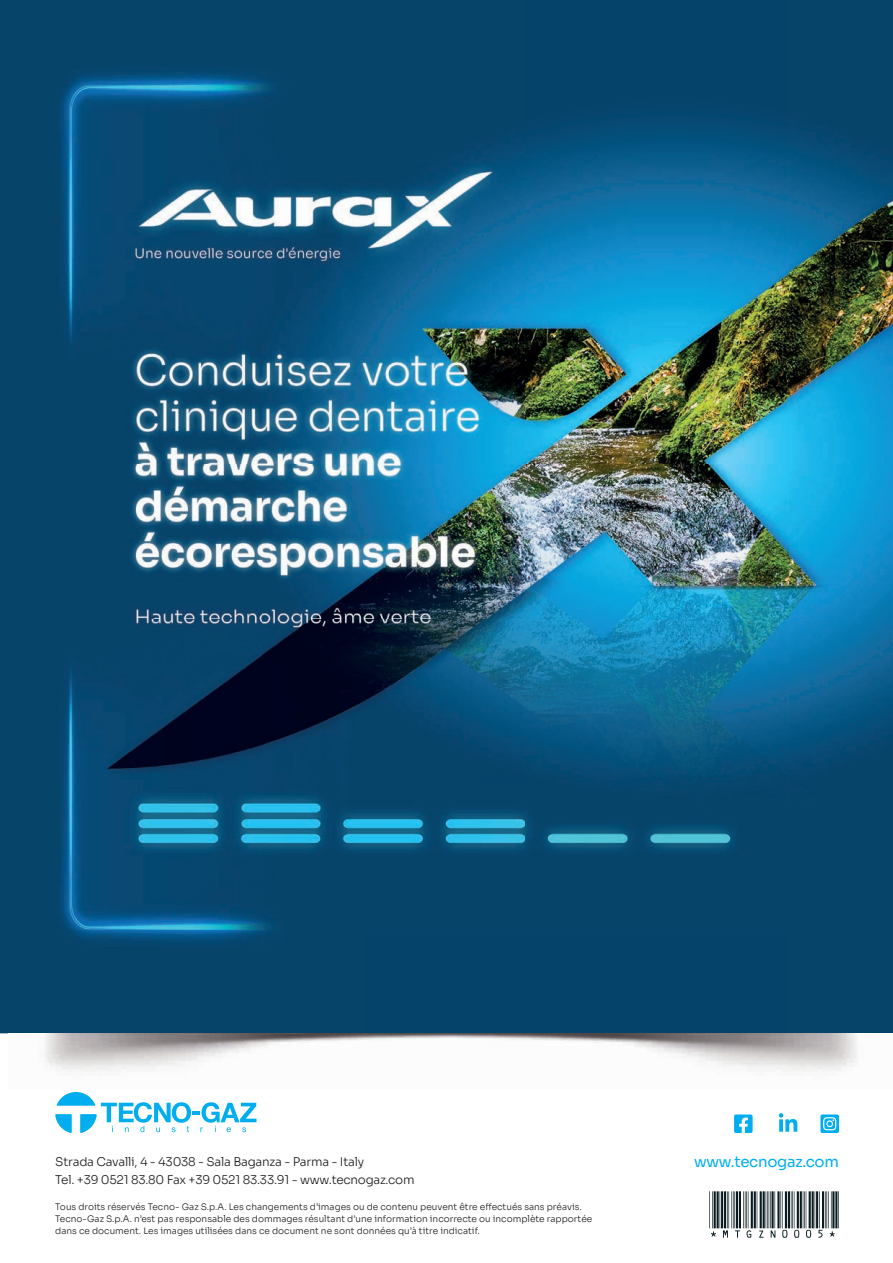
<style>
.page{position:relative;width:893px;height:1263px;background:#fff}
.page>*{position:absolute;margin:0;border:0;box-sizing:border-box;transform-origin:0 0}
.t1{font:15px "Sora";letter-spacing:-.02em;color:#00aeef}
.t2{font:300 12px "Sora";letter-spacing:-.02em;color:#231f20}
.t3{font:300 9px/12px "Sora";color:#231f20}
</style>
<div class="page">
<svg style="left:779px;top:1113px;width:18px;height:19px"></svg>
<svg style="left:734px;top:1114px;width:19px;height:19px"></svg>
<svg style="left:820px;top:1114px;width:19px;height:19px"></svg>
<svg style="left:80px;top:1114px;width:17px;height:19px"></svg>
<svg style="left:57px;top:1092px;width:38px;height:14px"></svg>
<svg style="left:55px;top:1114px;width:17px;height:19px"></svg>
<svg style="left:101px;top:1102px;width:156px;height:30px"></svg>
<img style="left:0;top:0;width:893px;height:1033px">
<img style="left:45px;top:1033px;width:812px;height:38px">
<svg style="left:709px;top:1191px;width:130px;height:47px"></svg>
<h2 class="t2" style="left:55px;top:1152px;width:310px">Strada Cavalli, 4 - 43038 - Sala Baganza - Parma - Italy</h2>
<h1 class="t1" style="left:694px;top:1150px;width:146px">www.tecnogaz.com</h1>
<h2 class="t2" style="left:55px;top:1170px;width:361px">Tel. +39 0521 83.80 Fax +39 0521 83.33.91 - www.tecnogaz.com</h2>
<p class="t3" style="left:55px;top:1200px;width:539px">Tous droits réservés Tecno- Gaz S.p.A. Les changements d’images ou de contenu peuvent être effectués sans préavis.<br>Tecno-Gaz S.p.A. n’est pas responsable des dommages résultant d’une information incorrecte ou incomplète rapportée dans ce document. Les images utilisées dans ce document ne sont données qu’à titre indicatif.</p>
</div>
